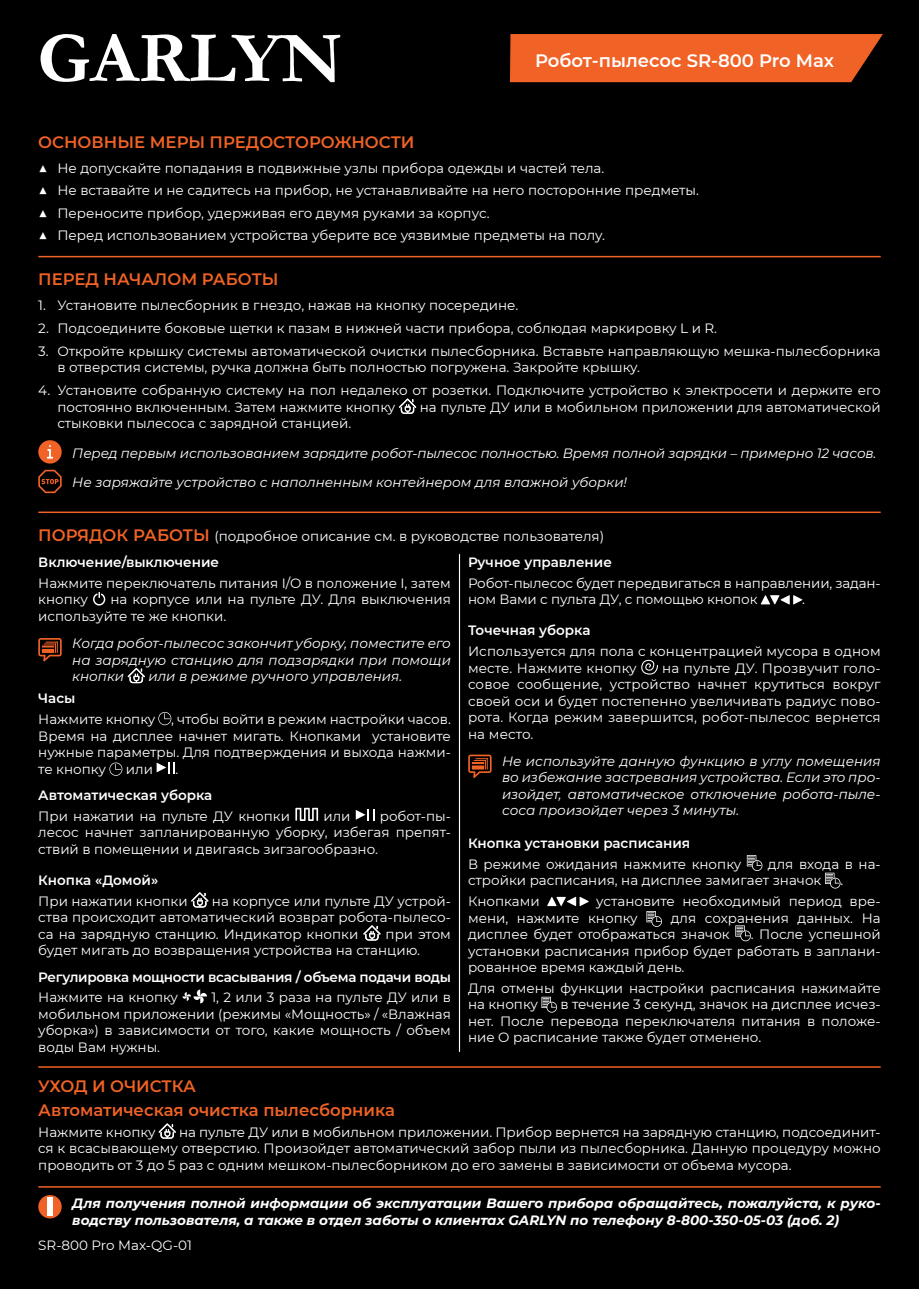
<style>
.page{position:relative;width:919px;height:1289px;background:#fff}
.page>*{position:absolute;margin:0;border:0;box-sizing:border-box;transform-origin:0 0}
.t1{font:600 18px "Montserrat";color:#fff}
.Heading_1{font:600 16.5px "Montserrat";color:#f06225}
.Heading_2{font:600 16.5px "Montserrat";color:#f06225}
.Heading_2-2{font:13.5px/16.5px "Montserrat";color:#fff}
.Footnote{font:italic 13.5px/16.5px "Montserrat";color:#fff;text-align:justify}
.Footnote-2{font:italic 700 13.5px/16.5px "Montserrat";color:#fff}
.Heading_3{font:600 13.5px "Montserrat";color:#fff}
.Heading_3-2{font:600 13.5px "Montserrat";letter-spacing:-.02em;color:#fff}
.s1{font-weight:100;font-style:italic;font-size:16.5px}
.s2{font-weight:600;font-size:16.5px;color:#f06225}
</style>
<div class="page">
<div style="left:0;top:0;width:918px;height:1288px;background:#000"></div>
<div style="left:38px;top:1194px;width:24px;height:24px;background:#f06225;border-radius:50%"></div>
<div style="left:47px;top:1197px;width:6px;height:19px;background:#fff"></div>
<svg style="left:41px;top:34px;width:299px;height:48px"></svg>
<div style="left:510px;top:34px;width:372px;height:48px;background:#f06225"></div>
<hr style="left:38px;top:1186px;width:842px;height:1px;background:#f06226">
<hr style="left:38px;top:511px;width:842px;height:2px;background:#f06226">
<hr style="left:38px;top:256px;width:842px;height:1px;background:#f06226">
<svg style="left:399px;top:398px;width:17px;height:16px"></svg>
<svg style="left:38px;top:440px;width:24px;height:23px"></svg>
<svg style="left:38px;top:470px;width:24px;height:23px"></svg>
<hr style="left:459px;top:554px;width:1px;height:497px;background:#fff">
<svg style="left:93px;top:592px;width:12px;height:13px"></svg>
<svg style="left:128px;top:668px;width:17px;height:15px"></svg>
<svg style="left:158px;top:712px;width:13px;height:13px"></svg>
<svg style="left:109px;top:762px;width:13px;height:13px"></svg>
<svg style="left:157px;top:762px;width:18px;height:11px"></svg>
<svg style="left:295px;top:807px;width:23px;height:14px"></svg>
<svg style="left:356px;top:809px;width:18px;height:12px"></svg>
<svg style="left:191px;top:892px;width:17px;height:15px"></svg>
<svg style="left:363px;top:925px;width:17px;height:15px"></svg>
<svg style="left:182px;top:989px;width:25px;height:14px"></svg>
<svg style="left:760px;top:595px;width:42px;height:9px"></svg>
<svg style="left:641px;top:659px;width:17px;height:16px"></svg>
<svg style="left:746px;top:855px;width:16px;height:16px"></svg>
<svg style="left:825px;top:872px;width:15px;height:16px"></svg>
<svg style="left:547px;top:896px;width:42px;height:10px"></svg>
<svg style="left:646px;top:911px;width:16px;height:15px"></svg>
<svg style="left:735px;top:925px;width:15px;height:16px"></svg>
<svg style="left:541px;top:996px;width:16px;height:16px"></svg>
<svg style="left:38px;top:638px;width:24px;height:23px"></svg>
<svg style="left:468px;top:754px;width:23px;height:24px"></svg>
<hr style="left:38px;top:1066px;width:842px;height:1px;background:#f06226">
<svg style="left:159px;top:1123px;width:17px;height:15px"></svg>
<p class="t1" style="left:535px;top:47px;width:300px">Робот-пылесос SR-800 Pro Max</p>
<p class="Heading_1" style="left:38px;top:130px;width:377px">ОСНОВНЫЕ МЕРЫ ПРЕДОСТОРОЖНОСТИ</p>
<p class="Heading_2-2" style="left:38px;top:159px;width:567px"><span class="s1">▲</span> Не допускайте попадания в подвижные узлы прибора одежды и частей тела.</p>
<p class="Heading_2-2" style="left:38px;top:182px;width:662px"><span class="s1">▲</span> Не вставайте и не садитесь на прибор, не устанавливайте на него посторонние предметы.</p>
<p class="Heading_2-2" style="left:38px;top:204px;width:453px"><span class="s1">▲</span> Переносите прибор, удерживая его двумя руками за корпус.</p>
<p class="Heading_2-2" style="left:38px;top:227px;width:568px"><span class="s1">▲</span> Перед использованием устройства уберите все уязвимые предметы на полу.</p>
<p class="Heading_1" style="left:38px;top:267px;width:242px">ПЕРЕД НАЧАЛОМ РАБОТЫ</p>
<p class="Heading_2-2" style="left:38px;top:296px;width:481px">1. Установите пылесборник в гнездо, нажав на кнопку посередине.</p>
<p class="Heading_2-2" style="left:38px;top:319px;width:680px">2. Подсоедините боковые щетки к пазам в нижней части прибора, соблюдая маркировку L и R.</p>
<p class="Heading_2-2" style="left:57px;top:342px;width:824px;text-indent:-19px">3. Откройте крышку системы автоматической очистки пылесборника. Вставьте направляющую мешка-пылесборника в отверстия системы, ручка должна быть полностью погружена. Закройте крышку.</p>
<p class="Heading_2-2" style="left:57px;top:382px;width:824px;text-indent:-19px">4. Установите собранную систему на пол недалеко от розетки. Подключите устройство к электросети и держите его постоянно включенным. Затем нажмите кнопку</p>
<p class="Heading_2-2" style="left:420px;top:398px;width:462px">на пульте ДУ или в мобильном приложении для автоматической</p>
<p class="Heading_2-2" style="left:57px;top:415px;width:295px">стыковки пылесоса с зарядной станцией.</p>
<p class="Footnote" style="left:72px;top:444px;width:805px">Перед первым использованием зарядите робот-пылесос полностью. Время полной зарядки – примерно 12 часов.</p>
<p class="Footnote" style="left:72px;top:473px;width:556px">Не заряжайте устройство с наполненным контейнером для влажной уборки!</p>
<p class="Heading_2-2" style="left:38px;top:528px;width:567px"><span class="s2">ПОРЯДОК РАБОТЫ</span> (подробное описание см. в руководстве пользователя)</p>
<p class="Heading_3" style="left:38px;top:553px;width:182px">Включение/выключение</p>
<p class="Heading_2-2" style="left:38px;top:574px;width:414px">Нажмите переключатель питания I/O в положение I, затем кнопку</p>
<p class="Heading_3" style="left:468px;top:553px;width:145px">Ручное управление</p>
<p class="Heading_2-2" style="left:468px;top:574px;width:414px">Робот-пылесос будет передвигаться в направлении, задан&shy;ном Вами с пульта ДУ, с помощью кнопок</p>
<p class="Heading_2-2" style="left:38px;top:591px;width:414px;text-indent:72px">на корпусе или на пульте ДУ. Для выключения используйте те же кнопки.</p>
<p class="Footnote" style="left:72px;top:634px;width:380px">Когда робот-пылесос закончит уборку, поместите его на зарядную станцию для подзарядки при помощи кнопки</p>
<p class="Heading_2-2" style="left:802px;top:591px;width:4px">.</p>
<p class="Heading_3" style="left:468px;top:621px;width:124px">Точечная уборка</p>
<p class="Heading_2-2" style="left:468px;top:642px;width:414px">Используется для пола с концентрацией мусора в одном месте. Нажмите кнопку</p>
<p class="Heading_2-2" style="left:468px;top:659px;width:414px;text-align:justify;text-indent:194px">на пульте ДУ. Прозвучит голо&shy;совое сообщение, устройство начнет крутиться вокруг своей оси и будет постепенно увеличивать радиус пово&shy;рота. Когда режим завершится, робот-пылесос вернется на место.</p>
<p class="Footnote" style="left:502px;top:752px;width:380px">Не используйте данную функцию в углу помещения во избежание застревания устройства. Если это про&shy;изойдет, автоматическое отключение робота-пыле&shy;соса произойдет через 3 минуты.</p>
<p class="Heading_3" style="left:468px;top:833px;width:224px">Кнопка установки расписания</p>
<p class="Heading_2-2" style="left:468px;top:855px;width:275px">В режиме ожидания нажмите кнопку</p>
<p class="Footnote" style="left:148px;top:667px;width:255px">или в режиме ручного управления.</p>
<p class="Heading_3" style="left:38px;top:689px;width:39px">Часы</p>
<p class="Heading_2-2" style="left:38px;top:710px;width:414px;text-align:justify">Нажмите кнопку , чтобы войти в режим настройки часов.<br>Время на дисплее начнет мигать. Кнопками установите нужные параметры. Для подтверждения и выхода нажми&shy;те кнопку</p>
<p class="Heading_2-2" style="left:126px;top:760px;width:29px">или</p>
<p class="Heading_2-2" style="left:175px;top:760px;width:4px">.</p>
<p class="Heading_3" style="left:38px;top:785px;width:175px">Автоматическая уборка</p>
<p class="Heading_2-2" style="left:38px;top:807px;width:253px">При нажатии на пульте ДУ кнопки</p>
<p class="Heading_2-2" style="left:323px;top:807px;width:29px">или</p>
<p class="Heading_2-2" style="left:38px;top:807px;width:414px;text-align:justify;text-indent:341px">робот-пы&shy;лесос начнет запланированную уборку, избегая препят&shy;ствий в помещении и двигаясь зигзагообразно.</p>
<p class="Heading_3" style="left:38px;top:870px;width:121px">Кнопка «Домой»</p>
<p class="Heading_2-2" style="left:38px;top:892px;width:151px">При нажатии кнопки</p>
<p class="Heading_2-2" style="left:468px;top:855px;width:414px;text-indent:300px">для входа в на&shy;стройки расписания, на дисплее замигает значок</p>
<p class="Heading_2-2" style="left:840px;top:871px;width:4px">.</p>
<p class="Heading_2-2" style="left:38px;top:892px;width:414px;text-align:justify;text-indent:174px">на корпусе или пульте ДУ устрой&shy;ства происходит автоматический возврат робота-пылесо&shy;са на зарядную станцию. Индикатор кнопки</p>
<p class="Heading_2-2" style="left:468px;top:892px;width:414px;text-indent:128px">установите необходимый период вре&shy;мени, нажмите кнопку</p>
<p class="Heading_2-2" style="left:468px;top:892px;width:73px">Кнопками</p>
<p class="Heading_2-2" style="left:468px;top:909px;width:414px;text-indent:203px">для сохранения данных. На дисплее будет отображаться значок</p>
<p class="Heading_2-2" style="left:468px;top:925px;width:414px;text-align:justify;text-indent:283px">. После успешной установки расписания прибор будет работать в заплани&shy;рованное время каждый день.</p>
<p class="Heading_2-2" style="left:468px;top:979px;width:414px">Для отмены функции настройки расписания нажимайте на кнопку</p>
<p class="Heading_2-2" style="left:38px;top:925px;width:414px;text-indent:347px">при этом будет мигать до возвращения устройства на станцию.</p>
<p class="Heading_3-2" style="left:38px;top:967px;width:414px">Регулировка мощности всасывания / объема подачи воды</p>
<p class="Heading_2-2" style="left:38px;top:988px;width:141px">Нажмите на кнопку</p>
<p class="Heading_2-2" style="left:38px;top:988px;width:414px;text-align:justify;text-indent:173px">1, 2 или 3 раза на пульте ДУ или в мобильном приложении (режимы «Мощность» / «Влажная уборка») в зависимости от того, какие мощность / объем воды Вам нужны.</p>
<p class="Heading_2-2" style="left:468px;top:995px;width:414px;text-align:justify;text-indent:92px">в течение 3 секунд, значок на дисплее исчез&shy;нет. После перевода переключателя питания в положе&shy;ние O расписание также будет отменено.</p>
<p class="Heading_1" style="left:38px;top:1074px;width:159px">УХОД И ОЧИСТКА</p>
<p class="Heading_2" style="left:38px;top:1098px;width:358px">Автоматическая очистка пылесборника</p>
<p class="Heading_2-2" style="left:38px;top:1123px;width:119px">Нажмите кнопку</p>
<p class="Heading_2-2" style="left:38px;top:1123px;width:843px;text-align:justify;text-indent:141px">на пульте ДУ или в мобильном приложении. Прибор вернется на зарядную станцию, подсоединит&shy;ся к всасывающему отверстию. Произойдет автоматический забор пыли из пылесборника. Данную процедуру можно проводить от 3 до 5 раз с одним мешком-пылесборником до его замены в зависимости от объема мусора.</p>
<p class="Footnote-2" style="left:72px;top:1194px;width:809px">Для получения полной информации об эксплуатации Вашего прибора обращайтесь, пожалуйста, к руко&shy;водству пользователя, а также в отдел заботы о клиентах GARLYN по телефону 8-800-350-05-03 (доб. 2)</p>
<p class="Heading_2-2" style="left:38px;top:1235px;width:155px">SR-800 Pro Max-QG-01</p>
</div>
